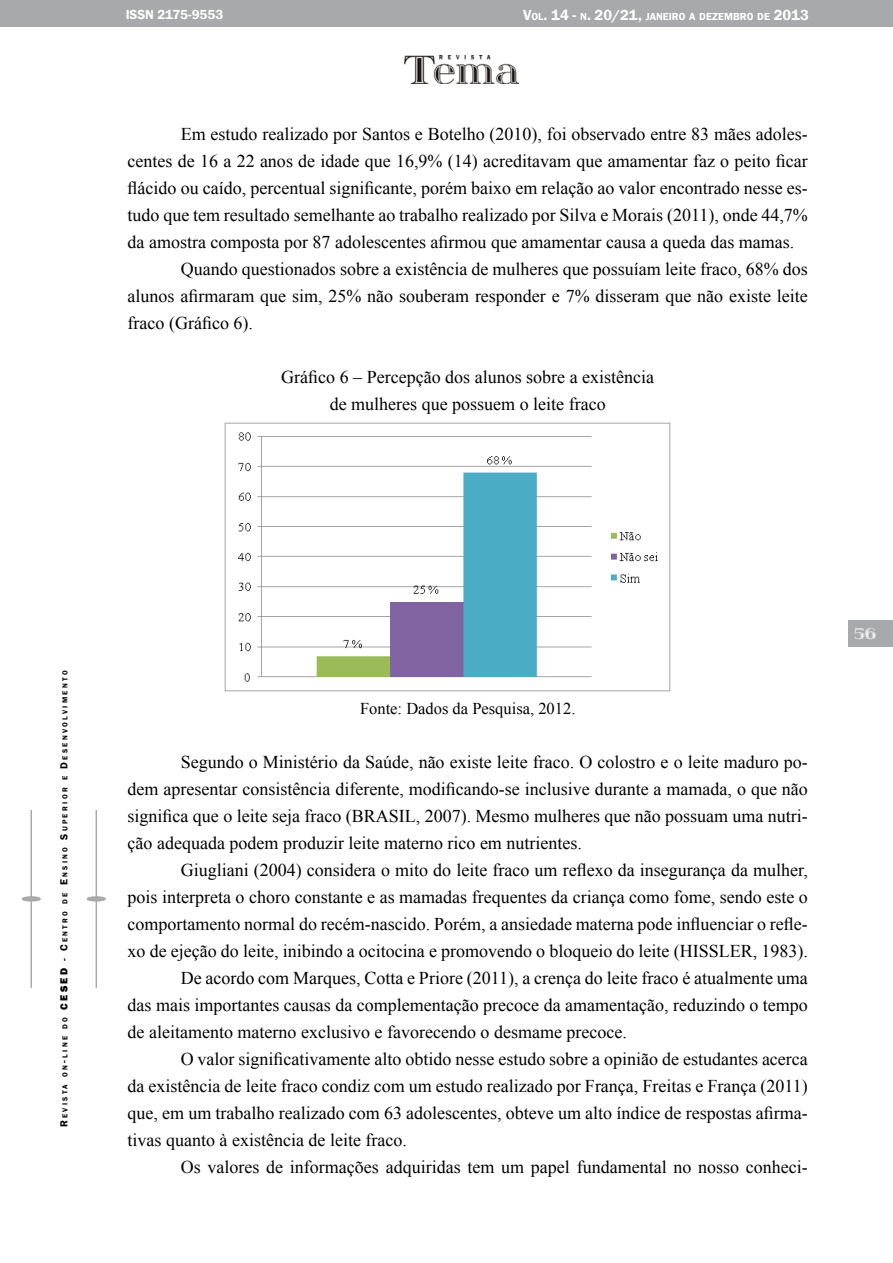
<style>
.page{position:relative;width:893px;height:1263px;background:#fff}
.page>*{position:absolute;margin:0;border:0;box-sizing:border-box;transform-origin:0 0}
.t1{font:18px/27px "Times New Roman";color:#000;text-align:center}
.t2{font:18px "itsadzoke S01";color:#fff}
.t3{font:16.5px "Times New Roman";color:#000}
.t4{font:600 13.5px "Franklin Gothic";color:#fff}
.t5{font:600 10.5px "Franklin Gothic";color:#fff}
.t6{font:600 7.35px "Franklin Gothic";letter-spacing:.315em;color:#000}
.s1{font-size:15px}
.s2{font-size:10.5px}
.s3{font-weight:800;font-size:10.5px}
</style>
<div class="page">
<div style="left:0;top:0;width:893px;height:26px;background:#a7a9ac"></div>
<img style="left:405px;top:55px;width:114px;height:29px">
<div style="left:848px;top:621px;width:45px;height:26px;background:#a7a9ac"></div>
<hr style="left:87px;top:897px;width:18px;height:4px;background:#a7a9ac;border-radius:50%">
<div style="left:87px;top:896px;width:19px;height:5px;border:2px solid #a7a9ac;border-radius:50%"></div>
<hr style="left:96px;top:810px;width:1px;height:178px;background:#a7a9ac">
<hr style="left:22px;top:897px;width:18px;height:4px;background:#a7a9ac;border-radius:50%">
<div style="left:22px;top:896px;width:19px;height:5px;border:2px solid #a7a9ac;border-radius:50%"></div>
<hr style="left:31px;top:810px;width:1px;height:178px;background:#a7a9ac">
<img style="left:225px;top:423px;width:446px;height:268px">
<p class="t4" style="left:126px;top:6px;width:99px">ISSN 2175-9553</p>
<p class="t5" style="left:523px;top:10px;width:287px"><span class="s1">V</span>OL<span class="s1">. 14 -</span> N<span class="s1">. 20/21,</span> JANEIRO A DEZEMBRO DE <span class="s1">2013</span></p>
<p class="t1" style="left:181px;top:120px;width:629px">Em estudo realizado por Santos e Botelho (2010), foi observado entre 83 mães adoles-</p>
<p class="t1" style="left:128px;top:147px;width:682px">centes de 16 a 22 anos de idade que 16,9% (14) acreditavam que amamentar faz o peito ficar</p>
<p class="t1" style="left:128px;top:174px;width:682px">flácido ou caído, percentual significante, porém baixo em relação ao valor encontrado nesse es-</p>
<p class="t1" style="left:128px;top:201px;width:682px">tudo que tem resultado semelhante ao trabalho realizado por Silva e Morais (2011), onde 44,7%</p>
<p class="t1" style="left:128px;top:228px;width:668px">da amostra composta por 87 adolescentes afirmou que amamentar causa a queda das mamas.</p>
<p class="t1" style="left:181px;top:255px;width:629px">Quando questionados sobre a existência de mulheres que possuíam leite fraco, 68% dos</p>
<p class="t1" style="left:128px;top:282px;width:682px">alunos afirmaram que sim, 25% não souberam responder e 7% disseram que não existe leite</p>
<p class="t1" style="left:128px;top:309px;width:127px">fraco (Gráfico 6).</p>
<p class="t1" style="left:281px;top:363px;width:374px">Gráfico 6 – Percepção dos alunos sobre a existência de mulheres que possuem o leite fraco</p>
<p class="t6" style="left:60px;top:1127px;width:458px;rotate:-90deg"><span class="s2">R</span> EVISTA ON<span class="s2">-</span>LINE DO <span class="s3">CESED</span> <span class="s2">- C</span>ENTRO DE <span class="s2">E</span> NSINO <span class="s2">S</span>UPERIOR E <span class="s2">D</span> ESENVOLVIMENTO</p>
<p class="t3" style="left:360px;top:697px;width:217px">Fonte: Dados da Pesquisa, 2012.</p>
<p class="t1" style="left:128px;top:748px;width:682px;text-align:justify;text-indent:53px">Segundo o Ministério da Saúde, não existe leite fraco. O colostro e o leite maduro po&shy;dem apresentar consistência diferente, modificando-se inclusive durante a mamada, o que não significa que o leite seja fraco (BRASIL, 2007). Mesmo mulheres que não possuam uma nutri&shy;ção adequada podem produzir leite materno rico em nutrientes.</p>
<p class="t1" style="left:181px;top:856px;width:629px">Giugliani (2004) considera o mito do leite fraco um reflexo da insegurança da mulher,</p>
<p class="t1" style="left:128px;top:883px;width:682px">pois interpreta o choro constante e as mamadas frequentes da criança como fome, sendo este o</p>
<p class="t1" style="left:128px;top:910px;width:682px">comportamento normal do recém-nascido. Porém, a ansiedade materna pode influenciar o refle-</p>
<p class="t1" style="left:128px;top:937px;width:682px">xo de ejeção do leite, inibindo a ocitocina e promovendo o bloqueio do leite (HISSLER, 1983).</p>
<p class="t1" style="left:181px;top:964px;width:629px">De acordo com Marques, Cotta e Priore (2011), a crença do leite fraco é atualmente uma</p>
<p class="t1" style="left:128px;top:991px;width:682px">das mais importantes causas da complementação precoce da amamentação, reduzindo o tempo</p>
<p class="t1" style="left:128px;top:1018px;width:501px">de aleitamento materno exclusivo e favorecendo o desmame precoce.</p>
<p class="t1" style="left:181px;top:1045px;width:629px">O valor significativamente alto obtido nesse estudo sobre a opinião de estudantes acerca</p>
<p class="t1" style="left:128px;top:1072px;width:682px">da existência de leite fraco condiz com um estudo realizado por França, Freitas e França (2011)</p>
<p class="t1" style="left:128px;top:1099px;width:682px">que, em um trabalho realizado com 63 adolescentes, obteve um alto índice de respostas afirma-</p>
<p class="t1" style="left:128px;top:1126px;width:281px">tivas quanto à existência de leite fraco.</p>
<p class="t1" style="left:181px;top:1153px;width:629px">Os valores de informações adquiridas tem um papel fundamental no nosso conheci-</p>
<p class="t2" style="left:855px;top:621px;width:23px">56</p>
</div>
